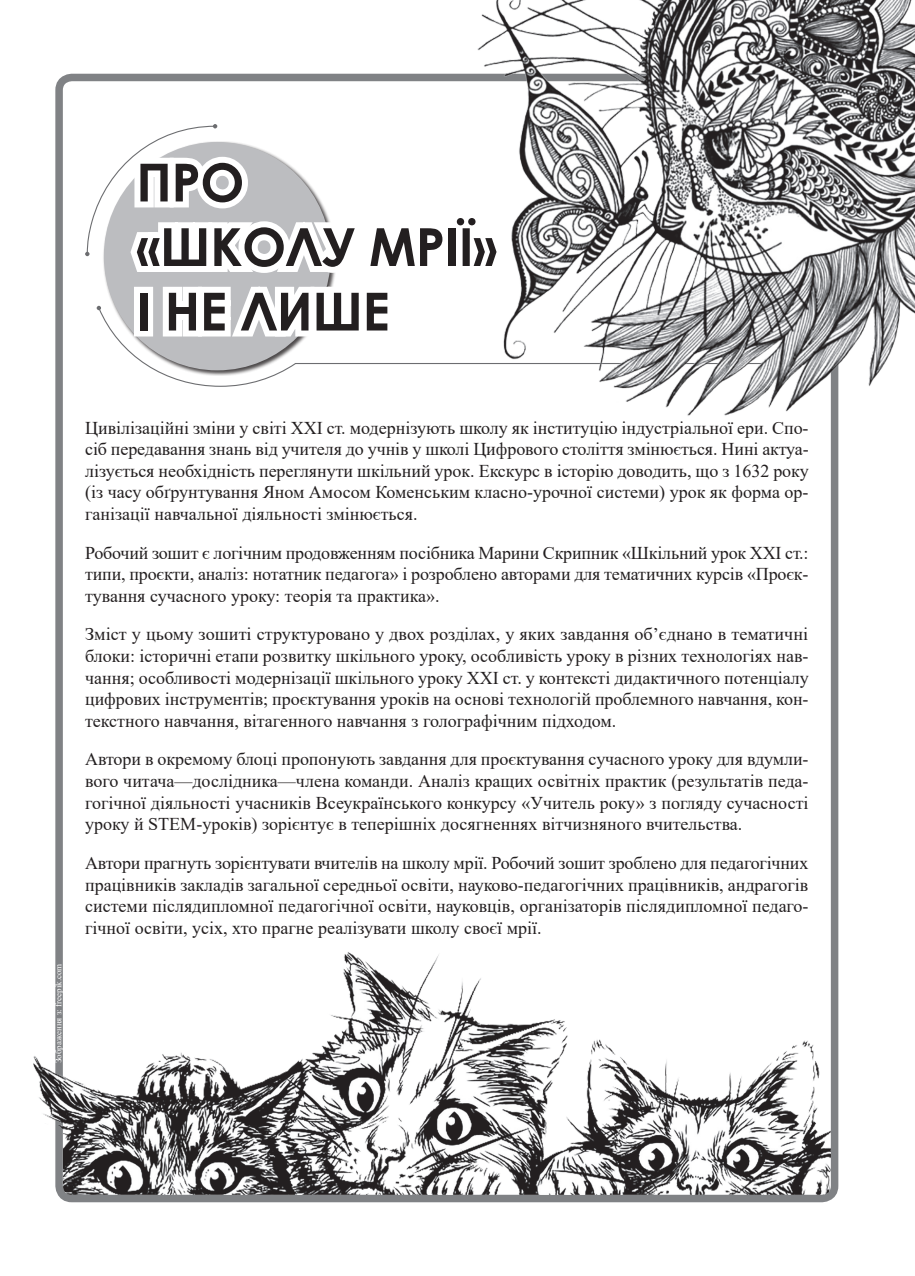
<style>
.page{position:relative;width:915px;height:1276px;background:#fff}
.page>*{position:absolute;margin:0;border:0;box-sizing:border-box;transform-origin:0 0}
.G1_2_Название_статьи{font:700 52.5px/64.5px "Century Gothic";letter-spacing:-.01em;color:#231f20}
.G0_0_Normal{font:18px/21.6px "Times New Roman";color:#231f20;text-align:justify}
.G8_7_Колонтитул_-_по{font:9px "Times New Roman";color:#fff}
</style>
<div class="page">
<div style="left:55px;top:74px;width:783px;height:1128px;border:8px solid #808285;border-radius:13px"></div>
<svg style="left:166px;top:363px;width:302px;height:24px"></svg>
<div style="left:102px;top:141px;width:234px;height:235px;background:#231f20;opacity:.81"></div>
<svg style="left:85px;top:124px;width:251px;height:237px"></svg>
<img style="left:33px;top:950px;width:797px;height:244px">
<img style="left:468px;top:0;width:446px;height:428px">
<h1 class="G1_2_Название_статьи" style="left:136px;top:148px;width:362px">ПРО<br>«ШКОЛУ МРІЇ»<br>І НЕ ЛИШЕ</h1>
<p class="G8_7_Колонтитул_-_по" style="left:52px;top:1063px;width:101px;rotate:-90deg">Зображення з: freepik.com</p>
<p class="G0_0_Normal" style="left:85px;top:416px;width:725px">Цивілізаційні зміни у світі ХХI ст. модернізують школу як інституцію індустріальної ери. Спо&shy;сіб передавання знань від учителя до учнів у школі Цифрового століття змінюється. Нині актуа&shy;лізується необхідність переглянути шкільний урок. Екскурс в історію доводить, що з 1632 року (із часу обґрунтування Яном Амосом Коменським класно-урочної системи) урок як форма ор&shy;ганізації навчальної діяльності змінюється.</p>
<p class="G0_0_Normal" style="left:85px;top:541px;width:724px">Робочий зошит є логічним продовженням посібника Марини Скрипник «Шкільний урок ХХI ст.: типи, проєкти, аналіз: нотатник педагога» і розроблено авторами для тематичних курсів «Проєк&shy;тування сучасного уроку: теорія та практика».</p>
<p class="G0_0_Normal" style="left:85px;top:623px;width:725px">Зміст у цьому зошиті структуровано у двох розділах, у яких завдання об’єднано в тематичні блоки: історичні етапи розвитку шкільного уроку, особливість уроку в різних технологіях нав&shy;чання; особливості модернізації шкільного уроку ХХI ст. у контексті дидактичного потенціалу цифрових інструментів; проєктування уроків на основі технологій проблемного навчання, кон&shy;текстного навчання, вітагенного навчання з голографічним підходом.</p>
<p class="G0_0_Normal" style="left:85px;top:748px;width:724px">Автори в окремому блоці пропонують завдання для проєктування сучасного уроку для вдумли&shy;вого читача—дослідника—члена команди. Аналіз кращих освітніх практик (результатів педа&shy;гогічної діяльності учасників Всеукраїнського конкурсу «Учитель року» з погляду сучасності уроку й STEM-уроків) зорієнтує в теперішніх досягненнях вітчизняного вчительства.</p>
<p class="G0_0_Normal" style="left:85px;top:851px;width:724px">Автори прагнуть зорієнтувати вчителів на школу мрії. Робочий зошит зроблено для педагогічних працівників закладів загальної середньої освіти, науково-педагогічних працівників, андрагогів системи післядипломної педагогічної освіти, науковців, організаторів післядипломної педаго&shy;гічної освіти, усіх, хто прагне реалізувати школу своєї мрії.</p>
</div>
